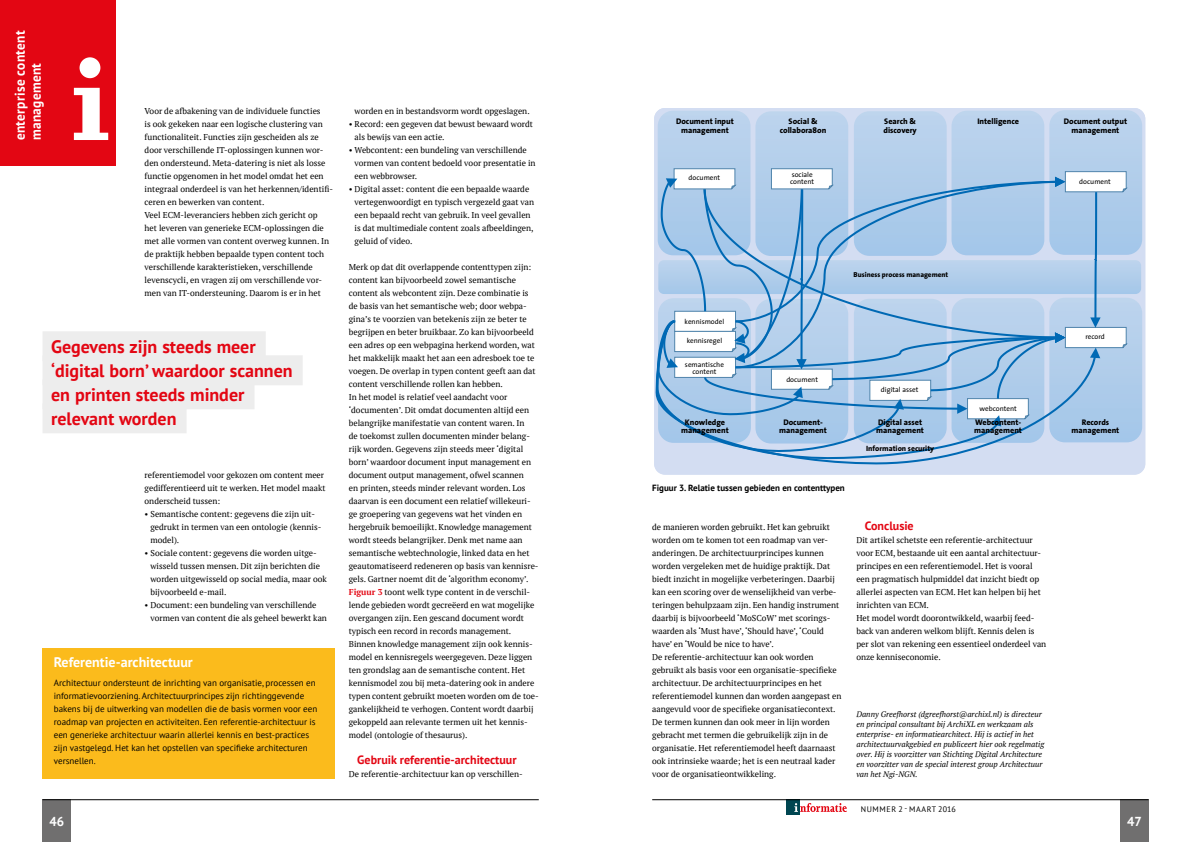
<style>
.page{position:relative;width:1191px;height:842px;background:#fff}
.page>*{position:absolute;margin:0;border:0;box-sizing:border-box;transform-origin:0 0}
.t1{font:700 18px/24px "PT Sans";color:#e30613}
.t2{font:700 14px/16px "PT Sans";letter-spacing:.02em;color:#fff;scale:.95 1}
.t3{font:700 14px "PT Sans";color:#fff}
.t4{font:700 13px "PT Sans";color:#fff}
.t5{font:700 12px "PT Sans";color:#e30613}
.t6{font:9px/13px "PT Sans";color:#000}
.t7{font:700 9px "PT Sans";color:#000}
.t8{font:8.5px/13px "PT Serif";color:#000}
.t9{font:800 8.1px/8.1px "The Sans";color:#000;text-align:center}
.t10{font:italic 8px/10px "PT Serif";color:#000}
.t11{font:8px "PT Sans";letter-spacing:.08em;color:#000}
.t12{font:800 7.6px "The Sans";color:#000}
.t13{font:7.1px/6.1px "The Sans";color:#000}
.t14{font:800 7.1px "The Sans";color:#000}
.s1{font-weight:700;color:#e30613}
</style>
<div class="page">
<div style="left:786px;top:799px;width:13px;height:16px;background:#004651"></div>
<svg style="left:794px;top:803px;width:53px;height:9px"></svg>
<div style="left:43px;top:799px;width:28px;height:43px;background:#706f6f"></div>
<div style="left:1120px;top:799px;width:28px;height:43px;background:#706f6f"></div>
<hr style="left:43px;top:799px;width:496px;height:1px;background:#000">
<hr style="left:652px;top:799px;width:496px;height:1px;background:#000">
<div style="left:0;top:0;width:116px;height:166px;background:#e30613"></div>
<svg style="left:74px;top:57px;width:34px;height:83px"></svg>
<div style="left:654px;top:108px;width:491px;height:367px;background:#d3ddf2;border-radius:11px"></div>
<svg style="left:764px;top:453px;width:198px;height:12px"></svg>
<svg style="left:655px;top:110px;width:487px;height:343px;background:#aecce9"></svg>
<div style="left:43px;top:331px;width:223px;height:30px;background:#ededed"></div>
<div style="left:43px;top:355px;width:260px;height:30px;background:#ededed"></div>
<div style="left:43px;top:379px;width:211px;height:30px;background:#ededed"></div>
<div style="left:43px;top:403px;width:144px;height:30px;background:#ededed"></div>
<div style="left:43px;top:648px;width:291px;height:130px;background:#fbbb1c"></div>
<h2 class="t2" style="left:11px;top:140px;width:117px;rotate:-90deg">enterprise content management</h2>
<p class="t8" style="left:145px;top:104px;width:190px">Voor de afbakening van de individuele functies<br>is ook gekeken naar een logische clustering van functionaliteit. Functies zijn gescheiden als ze door verschillende IT-oplossingen kunnen wor&shy;den ondersteund. Meta-datering is niet als losse functie opgenomen in het model omdat het een integraal onderdeel is van het herkennen/identifi&shy;ceren en bewerken van content.<br>Veel ECM-leveranciers hebben zich gericht op<br>het leveren van generieke ECM-oplossingen die met alle vormen van content overweg kunnen. In de praktijk hebben bepaalde typen content toch verschillende karakteristieken, verschillende levenscycli, en vragen zij om verschillende vor&shy;men van IT-ondersteuning. Daarom is er in het</p>
<h1 class="t1" style="left:51px;top:335px;width:243px">Gegevens zijn steeds meer ‘digital born’ waardoor scannen en printen steeds minder relevant worden</h1>
<p class="t8" style="left:145px;top:468px;width:182px">referentiemodel voor gekozen om content meer gedifferentieerd uit te werken. Het model maakt onderscheid tussen:</p>
<p class="t8" style="left:150px;top:507px;width:171px;text-indent:-6px">• Semantische content: gegevens die zijn uit&shy;gedrukt in termen van een ontologie (kennis&shy;model).</p>
<p class="t8" style="left:150px;top:546px;width:178px;text-indent:-6px">• Sociale content: gegevens die worden uitge&shy;wisseld tussen mensen. Dit zijn berichten die worden uitgewisseld op social media, maar ook bijvoorbeeld e-mail.</p>
<p class="t8" style="left:150px;top:598px;width:178px;text-indent:-6px">• Document: een bundeling van verschillende vormen van content die als geheel bewerkt kan</p>
<h2 class="t3" style="left:54px;top:652px;width:140px">Referentie-architectuur</h2>
<p class="t6" style="left:54px;top:676px;width:265px">Architectuur ondersteunt de inrichting van organisatie, processen en informatievoorziening. Architectuurprincipes zijn richtinggevende bakens bij de uitwerking van modellen die de basis vormen voor een roadmap van projecten en activiteiten. Een referentie-architectuur is een generieke architectuur waarin allerlei kennis en best-practices zijn vastgelegd. Het kan het opstellen van specifieke architecturen versnellen.</p>
<p class="t8" style="left:354px;top:104px;width:177px">worden en in bestandsvorm wordt opgeslagen.</p>
<p class="t8" style="left:354px;top:117px;width:180px;text-indent:-6px">• Record: een gegeven dat bewust bewaard wordt als bewijs van een actie.</p>
<p class="t8" style="left:354px;top:143px;width:182px;text-indent:-6px">• Webcontent: een bundeling van verschillende vormen van content bedoeld voor presentatie in een webbrowser.</p>
<p class="t8" style="left:354px;top:182px;width:181px;text-indent:-6px">• Digital asset: content die een bepaalde waarde vertegenwoordigt en typisch vergezeld gaat van een bepaald recht van gebruik. In veel gevallen is dat multimediale content zoals afbeeldingen, geluid of video.</p>
<p class="t8" style="left:349px;top:260px;width:191px">Merk op dat dit overlappende contenttypen zijn: content kan bijvoorbeeld zowel semantische content als webcontent zijn. Deze combinatie is de basis van het semantische web; door webpa&shy;gina’s te voorzien van betekenis zijn ze beter te begrijpen en beter bruikbaar. Zo kan bijvoorbeeld een adres op een webpagina herkend worden, wat het makkelijk maakt het aan een adresboek toe te voegen. De overlap in typen content geeft aan dat content verschillende rollen kan hebben.<br>In het model is relatief veel aandacht voor ‘documenten’. Dit omdat documenten altijd een belangrijke manifestatie van content waren. In<br>de toekomst zullen documenten minder belang&shy;rijk worden. Gegevens zijn steeds meer ‘digital born’ waardoor document input management en document output management, ofwel scannen<br>en printen, steeds minder relevant worden. Los daarvan is een document een relatief willekeuri&shy;ge groepering van gegevens wat het vinden en hergebruik bemoeilijkt. Knowledge management wordt steeds belangrijker. Denk met name aan semantische webtechnologie, linked data en het geautomatiseerd redeneren op basis van kennisre&shy;gels. Gartner noemt dit de ‘algorithm economy’.<br><span class="s1">Figuur 3</span> toont welk type content in de verschil&shy;lende gebieden wordt gecreëerd en wat mogelijke overgangen zijn. Een gescand document wordt typisch een record in records management.<br>Binnen knowledge management zijn ook kennis&shy;model en kennisregels weergegeven. Deze liggen ten grondslag aan de semantische content. Het kennismodel zou bij meta-datering ook in andere typen content gebruikt moeten worden om de toe&shy;gankelijkheid te verhogen. Content wordt daarbij gekoppeld aan relevante termen uit het kennis&shy;model (ontologie of thesaurus).</p>
<h3 class="t5" style="left:357px;top:752px;width:161px">Gebruik referentie-architectuur</h3>
<p class="t8" style="left:349px;top:767px;width:176px">De referentie-architectuur kan op verschillen-</p>
<p class="t9" style="left:676px;top:117px;width:59px">Document input management</p>
<p class="t9" style="left:780px;top:117px;width:48px">Social &amp; collabora8on</p>
<p class="t9" style="left:883px;top:117px;width:35px;text-align:left">Search &amp; discovery</p>
<p class="t13" style="left:688px;top:174px;width:33px">document</p>
<p class="t13" style="left:790px;top:172px;width:25px">sociale content</p>
<p class="t9" style="left:977px;top:117px;width:43px">Intelligence</p>
<p class="t9" style="left:1063px;top:117px;width:65px">Document output management</p>
<p class="t13" style="left:1079px;top:178px;width:33px">document</p>
<p class="t13" style="left:684px;top:318px;width:41px">kennismodel</p>
<p class="t13" style="left:686px;top:337px;width:37px">kennisregel</p>
<p class="t13" style="left:685px;top:362px;width:41px;text-align:center">semantische content</p>
<p class="t14" style="left:853px;top:268px;width:96px">Business process management</p>
<p class="t13" style="left:786px;top:376px;width:33px">document</p>
<p class="t13" style="left:881px;top:387px;width:39px">digital asset</p>
<p class="t9" style="left:681px;top:418px;width:49px">Knowledge management</p>
<p class="t9" style="left:779px;top:418px;width:49px">Document&shy;management</p>
<p class="t9" style="left:876px;top:418px;width:49px;text-align:left">Digital asset management</p>
<p class="t12" style="left:866px;top:442px;width:70px">Information security</p>
<p class="t7" style="left:652px;top:482px;width:194px">Figuur 3. Relatie tussen gebieden en contenttypen</p>
<p class="t13" style="left:979px;top:405px;width:39px">webcontent</p>
<p class="t13" style="left:1085px;top:333px;width:21px">record</p>
<p class="t9" style="left:974px;top:418px;width:49px;text-align:left">Webcontent&shy;management</p>
<p class="t9" style="left:1071px;top:418px;width:49px">Records management</p>
<p class="t8" style="left:652px;top:520px;width:191px">de manieren worden gebruikt. Het kan gebruikt worden om te komen tot een roadmap van ver&shy;anderingen. De architectuurprincipes kunnen worden vergeleken met de huidige praktijk. Dat biedt inzicht in mogelijke verbeteringen. Daarbij kan een scoring over de wenselijkheid van verbe&shy;teringen behulpzaam zijn. Een handig instrument daarbij is bijvoorbeeld ‘MoSCoW’ met scorings&shy;waarden als ‘Must have’, ‘Should have’, ‘Could have’ en ‘Would be nice to have’.<br>De referentie-architectuur kan ook worden gebruikt als basis voor een organisatie-specifieke architectuur. De architectuurprincipes en het referentiemodel kunnen dan worden aangepast en aangevuld voor de specifieke organisatiecontext.<br>De termen kunnen dan ook meer in lijn worden gebracht met termen die gebruikelijk zijn in de organisatie. Het referentiemodel heeft daarnaast ook intrinsieke waarde; het is een neutraal kader voor de organisatieontwikkeling.</p>
<h3 class="t5" style="left:865px;top:518px;width:50px">Conclusie</h3>
<p class="t8" style="left:856px;top:533px;width:191px">Dit artikel schetste een referentie-architectuur voor ECM, bestaande uit een aantal architectuur&shy;principes en een referentiemodel. Het is vooral een pragmatisch hulpmiddel dat inzicht biedt op allerlei aspecten van ECM. Het kan helpen bij het inrichten van ECM.<br>Het model wordt doorontwikkeld, waarbij feed&shy;back van anderen welkom blijft. Kennis delen is per slot van rekening een essentieel onderdeel van onze kenniseconomie.</p>
<p class="t10" style="left:856px;top:709px;width:189px">Danny Greefhorst (dgreefhorst@archixl.nl) is directeur en principal consultant bij ArchiXL en werkzaam als enterprise- en informatiearchitect. Hij is actief in het architectuurvakgebied en publiceert hier ook regelmatig over. Hij is voorzitter van Stichting Digital Architecture en voorzitter van de special interest group Architectuur van het Ngi-NGN.</p>
<p class="t11" style="left:860px;top:804px;width:97px">NUMMER 2 - MAART 2016</p>
<h3 class="t4" style="left:49px;top:812px;width:16px">46</h3>
<h3 class="t4" style="left:1127px;top:812px;width:16px">47</h3>
</div>
